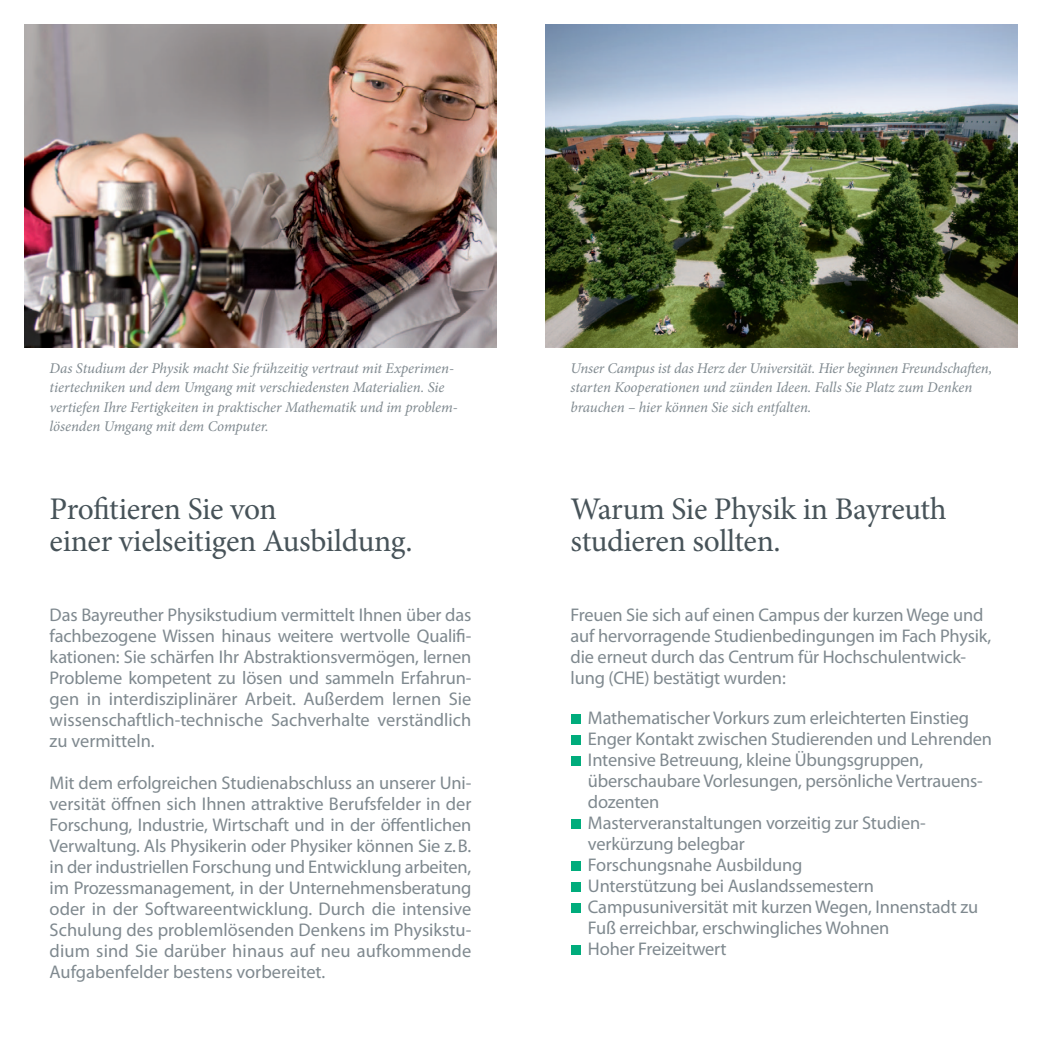
<style>
.page{position:relative;width:1042px;height:1042px;background:#fff}
.page>*{position:absolute;margin:0;border:0;box-sizing:border-box;transform-origin:0 0}
.t1{font:31.5px/31.5px "Minion Pro";letter-spacing:-.01em;color:#475359}
.t2{font:18.38px/21px "Myriad Pro";letter-spacing:-.01em;color:#7f898f;text-align:justify}
.t3{font:italic 14.88px/19.2px "Minion Pro";letter-spacing:-.01em;color:#7f898f}
</style>
<div class="page">
<img style="left:546px;top:25px;width:471px;height:322px">
<img style="left:25px;top:25px;width:471px;height:322px">
<div style="left:570px;top:714px;width:10px;height:10px;background:#00ac7c"></div>
<div style="left:570px;top:735px;width:10px;height:10px;background:#00ac7c"></div>
<div style="left:570px;top:756px;width:10px;height:10px;background:#00ac7c"></div>
<div style="left:570px;top:819px;width:10px;height:10px;background:#00ac7c"></div>
<div style="left:570px;top:861px;width:10px;height:10px;background:#00ac7c"></div>
<div style="left:570px;top:882px;width:10px;height:10px;background:#00ac7c"></div>
<div style="left:570px;top:903px;width:10px;height:10px;background:#00ac7c"></div>
<div style="left:570px;top:945px;width:10px;height:10px;background:#00ac7c"></div>
<p class="t3" style="left:50px;top:359px;width:410px">Das Studium der Physik macht Sie frühzeitig vertraut mit Experimen&shy;tiertechniken und dem Umgang mit verschiedensten Materialien. Sie vertiefen Ihre Fertigkeiten in praktischer Mathematik und im problem&shy;lösenden Umgang mit dem Computer.</p>
<p class="t3" style="left:570px;top:359px;width:423px">Unser Campus ist das Herz der Universität. Hier beginnen Freundschaften, starten Kooperationen und zünden Ideen. Falls Sie Platz zum Denken brauchen – hier können Sie sich entfalten.</p>
<h1 class="t1" style="left:50px;top:493px;width:364px">Profitieren Sie von<br>einer vielseitigen Ausbildung.</h1>
<p class="t2" style="left:50px;top:604px;width:423px">Das Bayreuther Physikstudium vermittelt Ihnen über das fachbezogene Wissen hinaus weitere wertvolle Qualifi&shy;kationen: Sie schärfen Ihr Abstraktionsvermögen, lernen Probleme kompetent zu lösen und sammeln Erfahrun&shy;gen in interdisziplinärer Arbeit. Außerdem lernen Sie wissenschaftlich-technische Sachverhalte verständlich zu vermitteln.</p>
<p class="t2" style="left:50px;top:772px;width:423px">Mit dem erfolgreichen Studienabschluss an unserer Uni&shy;versität öffnen sich Ihnen attraktive Berufsfelder in der Forschung, Industrie, Wirtschaft und in der öffentlichen Verwaltung. Als Physikerin oder Physiker können Sie z. B. in der industriellen Forschung und Entwicklung arbeiten, im Prozessmanagement, in der Unternehmensberatung oder in der Softwareentwicklung. Durch die intensive Schulung des problemlösenden Denkens im Physikstu&shy;dium sind Sie darüber hinaus auf neu aufkommende Aufgabenfelder bestens vorbereitet.</p>
<h1 class="t1" style="left:570px;top:493px;width:378px">Warum Sie Physik in Bayreuth studieren sollten.</h1>
<p class="t2" style="left:570px;top:604px;width:422px;text-align:left">Freuen Sie sich auf einen Campus der kurzen Wege und auf hervorragende Studienbedingungen im Fach Physik, die erneut durch das Centrum für Hochschulentwick&shy;lung (CHE) bestätigt wurden:</p>
<p class="t2" style="left:588px;top:707px;width:406px;text-align:left">Mathematischer Vorkurs zum erleichterten Einstieg Enger Kontakt zwischen Studierenden und Lehrenden Intensive Betreuung, kleine Übungsgruppen, überschaubare Vorlesungen, persönliche Vertrauens&shy;dozenten<br>Masterveranstaltungen vorzeitig zur Studien&shy;verkürzung belegbar<br>Forschungsnahe Ausbildung<br>Unterstützung bei Auslandssemestern Campusuniversität mit kurzen Wegen, Innenstadt zu Fuß erreichbar, erschwingliches Wohnen<br>Hoher Freizeitwert</p>
</div>
